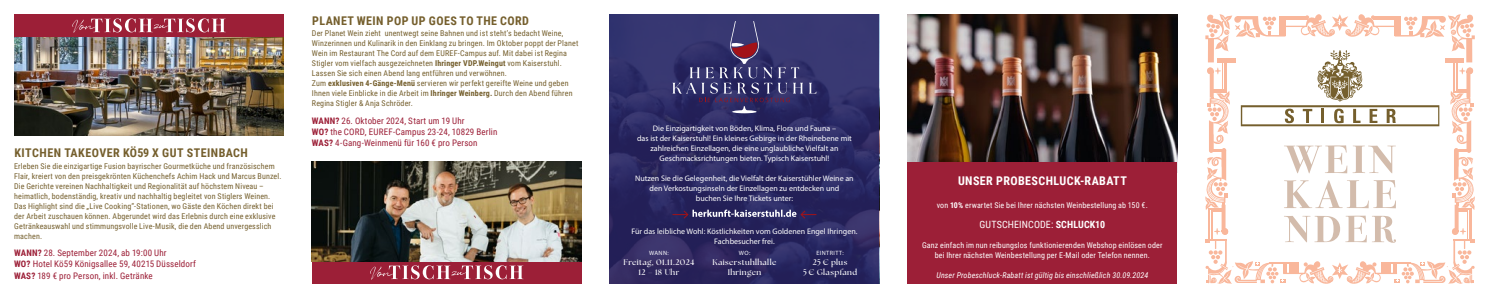
<style>
.page{position:relative;width:1489px;height:298px;background:#fff}
.page>*{position:absolute;margin:0;border:0;box-sizing:border-box;transform-origin:0 0}
.t1{font:700 12px "Roboto Condensed";letter-spacing:.035em;color:#755f2d}
.t2{font:700 12px "Roboto Condensed";letter-spacing:.035em;color:#fff}
.t3{font:10px "Roboto Condensed";letter-spacing:.01em;color:#fff}
.t4{font:9px/11px "Roboto Condensed";letter-spacing:.015em;color:#9c1f37}
.t5{font:700 8.1px/9.7px "The Seasons";letter-spacing:.05em;color:#fff;text-align:center}
.t6{font:8px/10px "Roboto Condensed";letter-spacing:.015em;color:#755f2d}
.t7{font:8px/10px "Myriad Pro";color:#fff;text-align:center}
.t8{font:8px/10px "Roboto Condensed";letter-spacing:.015em;color:#fff;text-align:center}
.t9{font:italic 8px "Roboto Condensed";letter-spacing:.015em;color:#fff}
.t10{font:6.2px "Myriad Pro";letter-spacing:.07em;color:#fff}
.s1{font-weight:700}
</style>
<div class="page">
<img style="left:907px;top:14px;width:269px;height:148px">
<div style="left:907px;top:162px;width:269px;height:121px;background:#9c1f37"></div>
<img style="left:14px;top:37px;width:269px;height:98px">
<div style="left:312px;top:261px;width:269px;height:22px;background:#9c1f37"></div>
<svg style="left:370px;top:265px;width:153px;height:14px"></svg>
<div style="left:14px;top:14px;width:269px;height:23px;background:#9c1f37"></div>
<svg style="left:72px;top:18px;width:153px;height:15px"></svg>
<img style="left:312px;top:162px;width:269px;height:99px">
<svg style="left:1205px;top:14px;width:269px;height:270px"></svg>
<svg style="left:609px;top:14px;width:270px;height:269px;background:#2c2a63"></svg>
<svg style="left:672px;top:21px;width:131px;height:92px;background:#3f3b70"></svg>
<svg style="left:809px;top:83px;width:7px;height:10px"></svg>
<svg style="left:672px;top:209px;width:144px;height:10px"></svg>
<h1 class="t1" style="left:14px;top:145px;width:235px">KITCHEN TAKEOVER KÖ59 X GUT STEINBACH</h1>
<p class="t6" style="left:14px;top:160px;width:269px">Erleben Sie die einzigartige Fusion bayrischer Gourmetküche und französischem Flair, kreiert von den preisgekrönten Küchenchefs Achim Hack und Marcus Bunzel.<br>Die Gerichte vereinen Nachhaltigkeit und Regionalität auf höchstem Niveau – heimatlich, bodenständig, kreativ und nachhaltig begleitet von Stiglers Weinen.<br>Das Highlight sind die „Live Cooking“-Stationen, wo Gäste den Köchen direkt bei der Arbeit zuschauen können. Abgerundet wird das Erlebnis durch eine exklusive Getränkeauswahl und stimmungsvolle Live-Musik, die den Abend unvergesslich machen.</p>
<p class="t4" style="left:14px;top:247px;width:183px"><span class="s1">WANN?</span> 28. September 2024, ab 19:00 Uhr<br><span class="s1">WO?</span> Hotel Kö59 Königsallee 59, 40215 Düsseldorf<br><span class="s1">WAS?</span> 189 € pro Person, inkl. Getränke</p>
<h1 class="t1" style="left:312px;top:13px;width:218px">PLANET WEIN POP UP GOES TO THE CORD</h1>
<p class="t6" style="left:312px;top:28px;width:268px">Der Planet Wein zieht unentwegt seine Bahnen und ist steht’s bedacht Weine, Winzerinnen und Kulinarik in den Einklang zu bringen. Im Oktober poppt der Planet Wein im Restaurant The Cord auf dem EUREF-Campus auf. Mit dabei ist Regina Stigler vom vielfach ausgezeichneten <span class="s1">Ihringer VDP.Weingut</span> vom Kaiserstuhl.<br>Lassen Sie sich einen Abend lang entführen und verwöhnen.<br>Zum <span class="s1">exklusiven 4-Gänge-Menü</span> servieren wir perfekt gereifte Weine und geben Ihnen viele Einblicke in die Arbeit im <span class="s1">Ihringer Weinberg.</span> Durch den Abend führen Regina Stigler &amp; Anja Schröder.</p>
<p class="t4" style="left:312px;top:115px;width:187px"><span class="s1">WANN?</span> 26. Oktober 2024, Start um 19 Uhr<br><span class="s1">WO?</span> the CORD, EUREF-Campus 23-24, 10829 Berlin<br><span class="s1">WAS?</span> 4-Gang-Weinmenü für 160 € pro Person</p>
<p class="t7" style="left:637px;top:123px;width:216px">Die Einzigartigkeit von Böden, Klima, Flora und Fauna –<br>das ist der Kaiserstuhl! Ein kleines Gebirge in der Rheinebene mit zahlreichen Einzellagen, die eine unglaubliche Vielfalt an Geschmacksrichtungen bieten. Typisch Kaiserstuhl!</p>
<p class="t7" style="left:635px;top:173px;width:220px">Nutzen Sie die Gelegenheit, die Vielfalt der Kaiserstühler Weine an den Verkostungsinseln der Einzellagen zu entdecken und<br>buchen Sie Ihre Tickets unter:</p>
<p class="t7" style="left:631px;top:226px;width:227px">Für das leibliche Wohl: Köstlichkeiten vom Goldenen Engel Ihringen.<br>Fachbesucher frei.</p>
<p class="t10" style="left:738px;top:249px;width:13px">WO:</p>
<p class="t5" style="left:712px;top:257px;width:65px">Kaiserstuhlhalle<br>Ihringen</p>
<p class="t10" style="left:816px;top:249px;width:29px">EINTRITT:</p>
<p class="t5" style="left:803px;top:257px;width:55px">25 € plus<br>5 € Glaspfand</p>
<p class="t10" style="left:649px;top:249px;width:21px">WANN:</p>
<p class="t5" style="left:623px;top:257px;width:72px">Freitag, 01.11.2024<br>12 – 18 Uhr</p>
<h1 class="t2" style="left:958px;top:172px;width:170px">UNSER PROBESCHLUCK-RABATT</h1>
<p class="t8" style="left:936px;top:200px;width:212px">von <span class="s1">10%</span> erwartet Sie bei Ihrer nächsten Weinbestellung ab 150 €.</p>
<p class="t3" style="left:979px;top:217px;width:127px">GUTSCHEINCODE: <span class="s1">SCHLUCK10</span></p>
<p class="t8" style="left:922px;top:240px;width:242px">Ganz einfach im nun reibungslos funktionierenden Webshop einlösen oder bei Ihrer nächsten Weinbestellung per E-Mail oder Telefon nennen.</p>
<p class="t9" style="left:936px;top:269px;width:213px">Unser Probeschluck-Rabatt ist gültig bis einschließlich 30.09.2024</p>
</div>
